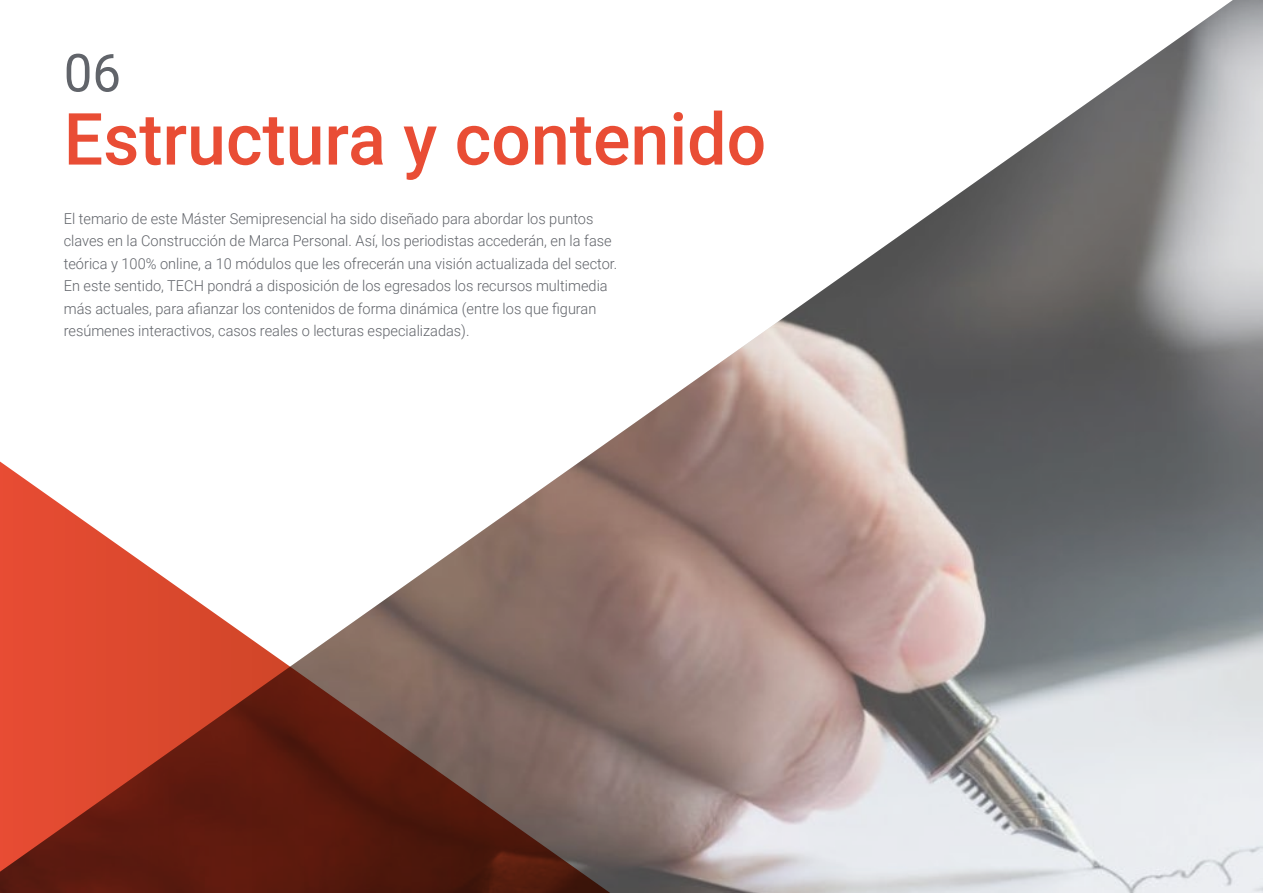
<style>
.page{position:relative;width:1263px;height:893px;background:#fff}
.page>*{position:absolute;margin:0;border:0;box-sizing:border-box;transform-origin:0 0}
.t1{font:500 72px "Roboto";color:#e94d35}
.t2{font:52.5px "Roboto";color:#61646a}
.t3{font:300 15px/22.5px "Roboto";color:#61646a}
</style>
<div class="page">
<img style="left:602px;top:0;width:661px;height:893px">
<svg style="left:0;top:446px;width:640px;height:447px"></svg>
<h2 class="t2" style="left:64px;top:36px;width:59px">06</h2>
<h1 class="t1" style="left:64px;top:89px;width:704px">Estructura y contenido</h1>
<p class="t3" style="left:64px;top:207px;width:555px">El temario de este Máster Semipresencial ha sido diseñado para abordar los puntos claves en la Construcción de Marca Personal. Así, los periodistas accederán, en la fase teórica y 100% online, a 10 módulos que les ofrecerán una visión actualizada del sector.<br>En este sentido, TECH pondrá a disposición de los egresados los recursos multimedia más actuales, para afianzar los contenidos de forma dinámica (entre los que figuran resúmenes interactivos, casos reales o lecturas especializadas).</p>
</div>
